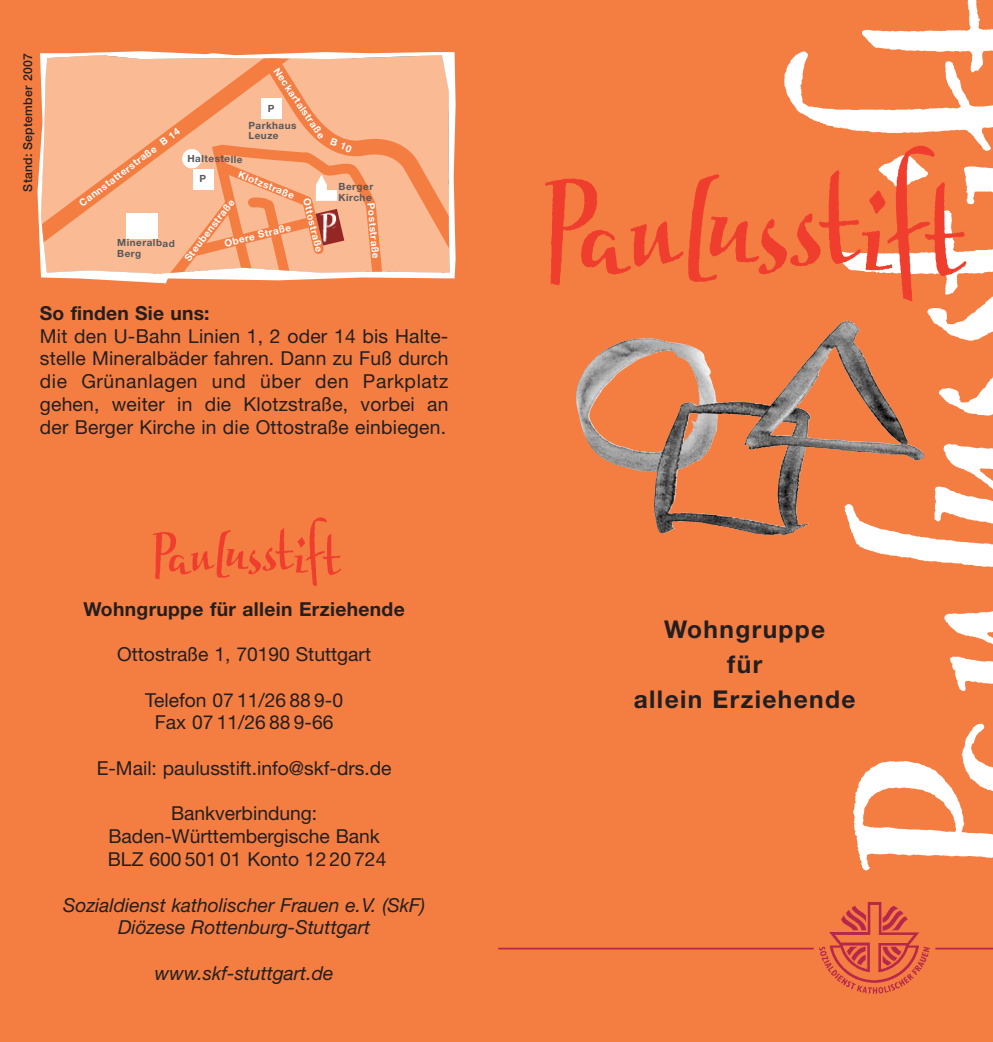
<style>
.page{position:relative;width:993px;height:1042px;background:#fff}
.page>*{position:absolute;margin:0;border:0;box-sizing:border-box;transform-origin:0 0}
.t1{font:700 24.5px/35px "Helvetica Neue";letter-spacing:.055em;color:#231f20;text-align:center}
.t2{font:19.25px/22.8px "Helvetica Neue";color:#231f20;text-align:center}
.t3{font:italic 19.25px/22.8px "Helvetica Neue";color:#231f20;text-align:center}
.t4{font:700 19.25px "Helvetica Neue";letter-spacing:.015em;color:#231f20}
.t5{font:500 12.25px "Helvetica Neue";letter-spacing:.015em;color:#231f20}
.t6{font:700 9.97px "Helvetica Neue";color:#fff}
.t7{font:700 9.97px/10.7px "Helvetica Neue";letter-spacing:.05em;color:#57585a}
</style>
<div class="page">
<div style="left:0;top:0;width:992px;height:1042px;background:#f47d42"></div>
<img style="left:783px;top:0;width:209px;height:871px">
<img style="left:545px;top:145px;width:424px;height:168px">
<hr style="left:498px;top:947px;width:315px;height:2px;background:#b6274b">
<hr style="left:935px;top:947px;width:57px;height:2px;background:#b6274b">
<img style="left:819px;top:902px;width:111px;height:92px">
<img style="left:576px;top:321px;width:348px;height:214px">
<svg style="left:37px;top:51px;width:418px;height:232px;fill:#fff"></svg>
<svg style="left:321px;top:55px;width:128px;height:219px;background:#f9b68f"></svg>
<svg style="left:41px;top:55px;width:280px;height:216px;background:#f9b48d"></svg>
<div style="left:261px;top:99px;width:20px;height:20px;background:#fff"></div>
<div style="left:126px;top:213px;width:32px;height:26px;background:#fff"></div>
<img style="left:153px;top:517px;width:188px;height:69px">
<svg style="left:135px;top:121px;width:254px;height:153px"></svg>
<p class="t5" style="left:23px;top:192px;width:139px;rotate:-90deg">Stand: September 2007</p>
<p class="t6" style="left:279px;top:67px;width:84px;rotate:56deg">Neckartalstraße</p>
<p class="t7" style="left:267px;top:104px;width:8px">P</p>
<p class="t7" style="left:248px;top:121px;width:50px">Parkhaus<br>Leuze</p>
<p class="t6" style="left:78px;top:201px;width:125px;rotate:-37deg">Cannstatterstraße B 14</p>
<p class="t7" style="left:199px;top:150px;width:44px;line-height:19.9px;text-indent:-12px">Haltestelle<br>P</p>
<p class="t6" style="left:240px;top:170px;width:61px;rotate:22deg">Klotzstraße</p>
<p class="t6" style="left:310px;top:197px;width:57px;rotate:76deg">Ottostraße</p>
<p class="t6" style="left:184px;top:258px;width:77px;rotate:-53deg">Steubenstraße</p>
<p class="t6" style="left:223px;top:240px;width:70px;rotate:-14deg">Obere Straße</p>
<p class="t7" style="left:117px;top:238px;width:59px">Mineralbad<br>Berg</p>
<p class="t7" style="left:338px;top:182px;width:36px">Berger<br>Kirche</p>
<p class="t6" style="left:374px;top:203px;width:58px;rotate:85deg">Poststraße</p>
<p class="t4" style="left:40px;top:306px;width:171px">So finden Sie uns:</p>
<p class="t2" style="left:40px;top:326px;width:410px;text-align:justify">Mit den U-Bahn Linien 1, 2 oder 14 bis Halte - stelle Mineralbäder fahren. Dann zu Fuß durch die Grünanlagen und über den Parkplatz gehen, weiter in die Klotzstraße, vorbei an der Berger Kirche in die Ottostraße einbiegen.</p>
<p class="t4" style="left:84px;top:602px;width:322px">Wohngruppe für allein Erziehende</p>
<p class="t2" style="left:117px;top:645px;width:255px">Ottostraße 1, 70190 Stuttgart</p>
<p class="t2" style="left:145px;top:690px;width:199px">Telefon 07 11/26 88 9-0<br>Fax 07 11/26 88 9-66</p>
<p class="t2" style="left:97px;top:758px;width:296px">E-Mail: paulusstift.info@skf-drs.de</p>
<p class="t2" style="left:108px;top:804px;width:280px">Bankverbindung:<br>Baden-Württembergische Bank<br>BLZ 600 501 01 Konto 12 20 724</p>
<p class="t3" style="left:63px;top:895px;width:363px">Sozialdienst katholischer Frauen e.V. (SkF)<br>Diözese Rottenburg-Stuttgart</p>
<p class="t3" style="left:155px;top:963px;width:180px">www.skf-stuttgart.de</p>
<p class="t1" style="left:633px;top:614px;width:223px">Wohngruppe<br>für<br>allein Erziehende</p>
</div>
